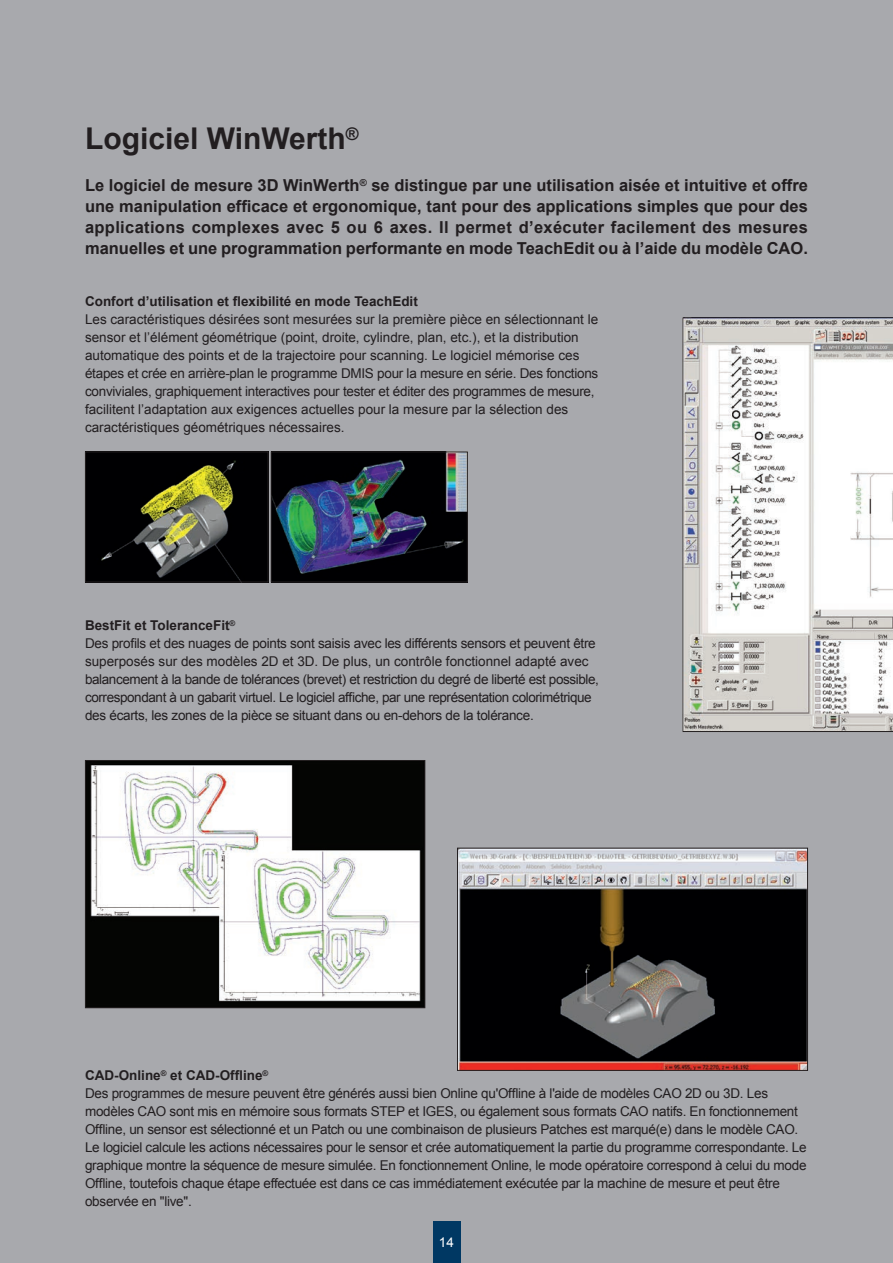
<style>
.page{position:relative;width:893px;height:1263px;background:#a8a9ad}
.page>*{position:absolute;margin:0;border:0;box-sizing:border-box;transform-origin:0 0}
.t1{font:700 30px "Arial";color:#221e20}
.t2{font:700 16.5px/21px "Arial";color:#221e20;text-align:justify}
.t3{font:13.5px/18px "Arial";letter-spacing:-.02em;color:#221e20}
.t4{font:13.5px/18px "Arial";color:#221e20}
.t5{font:700 13.5px "Arial";color:#221e20}
.t6{font:13.5px "Arial";color:#fff}
.s1{font-weight:700}
</style>
<div class="page">
<div style="left:433px;top:1222px;width:27px;height:41px;background:#003863"></div>
<img style="left:87px;top:762px;width:336px;height:244px">
<div style="left:85px;top:760px;width:340px;height:248px;border:1px solid #231f20"></div>
<img style="left:87px;top:454px;width:179px;height:126px">
<div style="left:85px;top:452px;width:183px;height:130px;border:1px solid #231f20"></div>
<svg style="left:682px;top:317px;width:211px;height:415px;background:#e2e1df"></svg>
<img style="left:273px;top:454px;width:193px;height:126px">
<div style="left:271px;top:452px;width:197px;height:130px;border:1px solid #231f20"></div>
<img style="left:459px;top:850px;width:347px;height:219px">
<div style="left:457px;top:848px;width:351px;height:223px;border:1px solid #231f20"></div>
<h1 class="t1" style="left:85px;top:119px;width:275px">Logiciel WinWerth<sup>®</sup></h1>
<p class="t2" style="left:85px;top:176px;width:724px">Le logiciel de mesure 3D WinWerth<sup>®</sup> se distingue par une utilisation aisée et intuitive et offre une manipulation efficace et ergonomique, tant pour des applications simples que pour des applications complexes avec 5 ou 6 axes. Il permet d’exécuter facilement des mesures manuelles et une programmation performante en mode TeachEdit ou à l’aide du modèle CAO.</p>
<p class="t5" style="left:85px;top:292px;width:334px">Confort d’utilisation et flexibilité en mode TeachEdit</p>
<p class="t4" style="left:85px;top:310px;width:515px">Les caractéristiques désirées sont mesurées sur la première pièce en sélectionnant le sensor et l’élément géométrique (point, droite, cylindre, plan, etc.), et la distribution automatique des points et de la trajectoire pour scanning. Le logiciel mémorise ces étapes et crée en arrière-plan le programme DMIS pour la mesure en série. Des fonctions conviviales, graphiquement interactives pour tester et éditer des programmes de mesure, facilitent l’adaptation aux exigences actuelles pour la mesure par la sélection des caractéristiques géométriques nécessaires.</p>
<p class="t3" style="left:85px;top:616px;width:515px"><span class="s1">BestFit et ToleranceFit</span><sup>®<br></sup>Des profils et des nuages de points sont saisis avec les différents sensors et peuvent être superposés sur des modèles 2D et 3D. De plus, un contrôle fonctionnel adapté avec balancement à la bande de tolérances (brevet) et restriction du degré de liberté est possible, correspondant à un gabarit virtuel. Le logiciel affiche, par une représentation colorimétrique des écarts, les zones de la pièce se situant dans ou en-dehors de la tolérance.</p>
<p class="t3" style="left:85px;top:1066px;width:723px"><span class="s1">CAD-Online</span><sup>®</sup> <span class="s1">et CAD-Offline</span><sup>®<br></sup>Des programmes de mesure peuvent être générés aussi bien Online qu'Offline à l'aide de modèles CAO 2D ou 3D. Les modèles CAO sont mis en mémoire sous formats STEP et IGES, ou également sous formats CAO natifs. En fonctionnement Offline, un sensor est sélectionné et un Patch ou une combinaison de plusieurs Patches est marqué(e) dans le modèle CAO.<br>Le logiciel calcule les actions nécessaires pour le sensor et crée automatiquement la partie du programme correspondante. Le graphique montre la séquence de mesure simulée. En fonctionnement Online, le mode opératoire correspond à celui du mode Offline, toutefois chaque étape effectuée est dans ce cas immédiatement exécutée par la machine de mesure et peut être observée en "live".</p>
<p class="t6" style="left:439px;top:1233px;width:17px">14</p>
</div>
